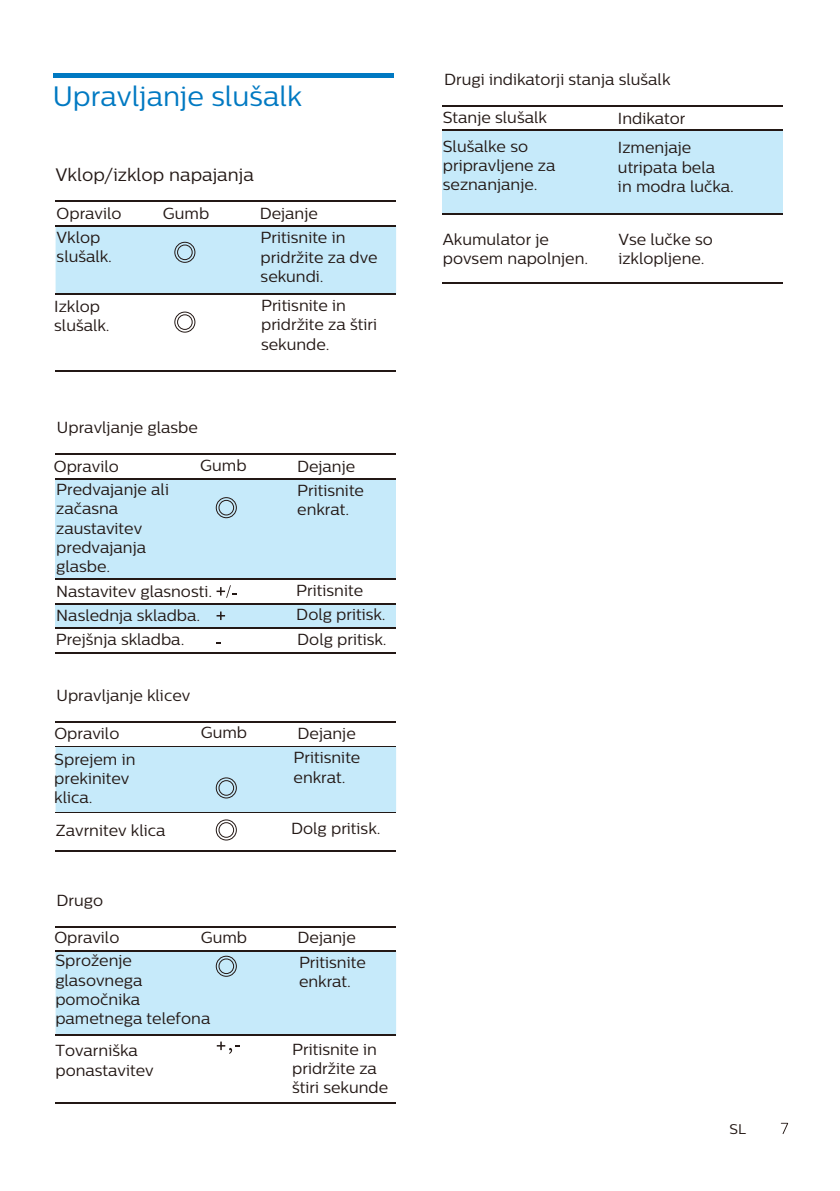
<style>
.page{position:relative;width:840px;height:1191px;background:#fff}
.page>*{position:absolute;margin:0;border:0;box-sizing:border-box;transform-origin:0 0}
.t1{font:28px "Centrale Sans";color:#0079c2}
.t2{font:18px "Centrale Sans";color:#231815}
.t3{font:16px/19.2px "Centrale Sans";color:#231815}
.t4{font:14px "Centrale Sans";color:#231815}
</style>
<div class="page">
<svg style="left:780px;top:1122px;width:7px;height:12px"></svg>
<div style="left:607px;top:130px;width:175px;height:84px;background:#c6eafa"></div>
<div style="left:442px;top:130px;width:165px;height:84px;background:#c6eafa"></div>
<hr style="left:442px;top:105px;width:165px;height:1px;background:#231815">
<hr style="left:607px;top:105px;width:175px;height:1px;background:#231815">
<hr style="left:442px;top:130px;width:165px;height:1px;background:#231815">
<hr style="left:607px;top:130px;width:175px;height:1px;background:#231815">
<hr style="left:442px;top:213px;width:165px;height:1px;background:#231815">
<hr style="left:607px;top:213px;width:175px;height:1px;background:#231815">
<hr style="left:442px;top:282px;width:165px;height:1px;background:#231815">
<hr style="left:607px;top:282px;width:175px;height:1px;background:#231815">
<div style="left:56px;top:226px;width:340px;height:67px;background:#c6eafa"></div>
<hr style="left:56px;top:201px;width:96px;height:1px;background:#231815">
<hr style="left:152px;top:201px;width:91px;height:1px;background:#231815">
<hr style="left:243px;top:201px;width:153px;height:1px;background:#231815">
<hr style="left:56px;top:225px;width:96px;height:1px;background:#231815">
<hr style="left:152px;top:225px;width:91px;height:1px;background:#231815">
<hr style="left:243px;top:225px;width:153px;height:1px;background:#231815">
<hr style="left:56px;top:293px;width:96px;height:1px;background:#231815">
<hr style="left:152px;top:293px;width:91px;height:1px;background:#231815">
<hr style="left:243px;top:293px;width:153px;height:1px;background:#231815">
<hr style="left:56px;top:370px;width:96px;height:1px;background:#231815">
<hr style="left:152px;top:370px;width:91px;height:1px;background:#231815">
<hr style="left:243px;top:370px;width:153px;height:1px;background:#231815">
<div style="left:286px;top:603px;width:110px;height:25px;background:#c6eafa"></div>
<div style="left:189px;top:603px;width:97px;height:25px;background:#c6eafa"></div>
<div style="left:56px;top:603px;width:133px;height:25px;background:#c6eafa"></div>
<div style="left:286px;top:479px;width:110px;height:101px;background:#c6eafa"></div>
<div style="left:189px;top:479px;width:97px;height:101px;background:#c6eafa"></div>
<div style="left:56px;top:479px;width:133px;height:101px;background:#c6eafa"></div>
<hr style="left:56px;top:454px;width:133px;height:1px;background:#231815">
<hr style="left:189px;top:454px;width:97px;height:1px;background:#231815">
<hr style="left:286px;top:454px;width:110px;height:1px;background:#231815">
<hr style="left:56px;top:478px;width:133px;height:1px;background:#231815">
<hr style="left:189px;top:478px;width:97px;height:1px;background:#231815">
<hr style="left:286px;top:478px;width:110px;height:1px;background:#231815">
<hr style="left:56px;top:579px;width:133px;height:1px;background:#231815">
<hr style="left:189px;top:579px;width:97px;height:1px;background:#231815">
<hr style="left:286px;top:579px;width:110px;height:1px;background:#231815">
<hr style="left:56px;top:603px;width:133px;height:1px;background:#231815">
<hr style="left:189px;top:603px;width:97px;height:1px;background:#231815">
<hr style="left:286px;top:603px;width:110px;height:1px;background:#231815">
<hr style="left:56px;top:627px;width:133px;height:1px;background:#231815">
<hr style="left:189px;top:627px;width:97px;height:1px;background:#231815">
<hr style="left:286px;top:627px;width:110px;height:1px;background:#231815">
<hr style="left:56px;top:652px;width:133px;height:1px;background:#231815">
<hr style="left:189px;top:652px;width:97px;height:1px;background:#231815">
<hr style="left:286px;top:652px;width:110px;height:1px;background:#231815">
<svg style="left:216px;top:585px;width:20px;height:13px"></svg>
<svg style="left:216px;top:611px;width:9px;height:9px"></svg>
<div style="left:56px;top:747px;width:340px;height:65px;background:#c6eafa"></div>
<hr style="left:56px;top:722px;width:108px;height:1px;background:#231815">
<hr style="left:164px;top:722px;width:114px;height:1px;background:#231815">
<hr style="left:278px;top:722px;width:118px;height:1px;background:#231815">
<hr style="left:56px;top:746px;width:108px;height:1px;background:#231815">
<hr style="left:164px;top:746px;width:114px;height:1px;background:#231815">
<hr style="left:278px;top:746px;width:118px;height:1px;background:#231815">
<hr style="left:56px;top:812px;width:108px;height:1px;background:#231815">
<hr style="left:164px;top:812px;width:114px;height:1px;background:#231815">
<hr style="left:278px;top:812px;width:118px;height:1px;background:#231815">
<hr style="left:56px;top:850px;width:108px;height:1px;background:#231815">
<hr style="left:164px;top:850px;width:114px;height:1px;background:#231815">
<hr style="left:278px;top:850px;width:118px;height:1px;background:#231815">
<hr style="left:53px;top:73px;width:340px;height:4px;background:#0079c2">
<div style="left:174px;top:242px;width:21px;height:21px;border:1px solid #231815;border-radius:50%"></div>
<div style="left:177px;top:244px;width:15px;height:16px;border:1px solid #231815;border-radius:50%"></div>
<div style="left:174px;top:311px;width:21px;height:22px;border:1px solid #231815;border-radius:50%"></div>
<div style="left:177px;top:314px;width:15px;height:16px;border:1px solid #231815;border-radius:50%"></div>
<div style="left:216px;top:497px;width:21px;height:21px;border:1px solid #231815;border-radius:50%"></div>
<div style="left:218px;top:500px;width:16px;height:15px;border:1px solid #231815;border-radius:50%"></div>
<div style="left:216px;top:777px;width:21px;height:21px;border:1px solid #231815;border-radius:50%"></div>
<div style="left:218px;top:780px;width:16px;height:15px;border:1px solid #231815;border-radius:50%"></div>
<div style="left:216px;top:819px;width:21px;height:21px;border:1px solid #231815;border-radius:50%"></div>
<div style="left:218px;top:822px;width:16px;height:15px;border:1px solid #231815;border-radius:50%"></div>
<div style="left:56px;top:951px;width:340px;height:83px;background:#c6eafa"></div>
<hr style="left:56px;top:926px;width:108px;height:1px;background:#231815">
<hr style="left:164px;top:926px;width:114px;height:1px;background:#231815">
<hr style="left:278px;top:926px;width:118px;height:1px;background:#231815">
<hr style="left:56px;top:950px;width:108px;height:1px;background:#231815">
<hr style="left:164px;top:950px;width:114px;height:1px;background:#231815">
<hr style="left:278px;top:950px;width:118px;height:1px;background:#231815">
<hr style="left:56px;top:1034px;width:108px;height:1px;background:#231815">
<hr style="left:164px;top:1034px;width:114px;height:1px;background:#231815">
<hr style="left:278px;top:1034px;width:118px;height:1px;background:#231815">
<hr style="left:56px;top:1102px;width:108px;height:1px;background:#231815">
<hr style="left:164px;top:1102px;width:114px;height:1px;background:#231815">
<hr style="left:278px;top:1102px;width:118px;height:1px;background:#231815">
<div style="left:216px;top:955px;width:21px;height:21px;border:1px solid #231815;border-radius:50%"></div>
<div style="left:218px;top:958px;width:16px;height:16px;border:1px solid #231815;border-radius:50%"></div>
<svg style="left:217px;top:1041px;width:23px;height:12px"></svg>
<h1 class="t1" style="left:53px;top:80px;width:250px">Upravljanje slušalk</h1>
<p class="t2" style="left:56px;top:164px;width:200px">Vklop/izklop napajanja</p>
<p class="t3" style="left:57px;top:203px;width:66px">Opravilo</p>
<p class="t3" style="left:163px;top:203px;width:48px">Gumb</p>
<p class="t3" style="left:259px;top:203px;width:60px">Dejanje</p>
<p class="t3" style="left:57px;top:227px;width:57px">Vklop slušalk.</p>
<p class="t3" style="left:54px;top:296px;width:57px">Izklop slušalk.</p>
<p class="t3" style="left:57px;top:417px;width:142px">Upravljanje glasbe</p>
<p class="t3" style="left:260px;top:228px;width:119px">Pritisnite in pridržite za dve sekundi.</p>
<p class="t3" style="left:261px;top:296px;width:117px">Pritisnite in pridržite za štiri sekunde.</p>
<p class="t3" style="left:54px;top:456px;width:66px">Opravilo</p>
<p class="t3" style="left:200px;top:456px;width:48px">Gumb</p>
<p class="t3" style="left:297px;top:456px;width:60px">Dejanje</p>
<p class="t3" style="left:56px;top:480px;width:114px">Predvajanje ali začasna zaustavitev predvajanja glasbe.</p>
<p class="t3" style="left:297px;top:480px;width:68px">Pritisnite enkrat.</p>
<p class="t3" style="left:56px;top:605px;width:145px">Naslednja skladba.</p>
<p class="t3" style="left:296px;top:604px;width:91px">Dolg pritisk.</p>
<p class="t3" style="left:296px;top:581px;width:68px">Pritisnite enkrat.</p>
<p class="t3" style="left:56px;top:581px;width:157px">Nastavitev glasnosti.</p>
<p class="t3" style="left:56px;top:630px;width:130px">Prejšnja skladba.</p>
<p class="t3" style="left:56px;top:685px;width:135px">Upravljanje klicev</p>
<p class="t3" style="left:297px;top:630px;width:91px">Dolg pritisk.</p>
<p class="t3" style="left:54px;top:723px;width:66px">Opravilo</p>
<p class="t3" style="left:200px;top:723px;width:48px">Gumb</p>
<p class="t3" style="left:297px;top:723px;width:60px">Dejanje</p>
<p class="t3" style="left:54px;top:749px;width:83px">Sprejem in prekinitev klica.</p>
<p class="t3" style="left:293px;top:748px;width:68px">Pritisnite enkrat.</p>
<p class="t3" style="left:56px;top:820px;width:111px">Zavrnitev klica</p>
<p class="t3" style="left:56px;top:890px;width:48px">Drugo</p>
<p class="t3" style="left:291px;top:818px;width:91px">Dolg pritisk.</p>
<p class="t3" style="left:54px;top:927px;width:66px">Opravilo</p>
<p class="t3" style="left:200px;top:927px;width:48px">Gumb</p>
<p class="t3" style="left:297px;top:928px;width:60px">Dejanje</p>
<p class="t3" style="left:55px;top:950px;width:156px">Sproženje glasovnega pomočnika pametnega telefona</p>
<p class="t3" style="left:55px;top:1041px;width:100px">Tovarniška ponastavitev</p>
<p class="t3" style="left:299px;top:952px;width:68px">Pritisnite enkrat.</p>
<p class="t3" style="left:292px;top:1039px;width:97px">Pritisnite in pridržite za štiri sekunde</p>
<p class="t3" style="left:444px;top:70px;width:227px">Drugi indikatorji stanja slušalk</p>
<p class="t3" style="left:442px;top:107px;width:105px">Stanje slušalk</p>
<p class="t3" style="left:617px;top:108px;width:69px">Indikator</p>
<p class="t3" style="left:442px;top:136px;width:114px">Slušalke so pripravljene za seznanjanje.</p>
<p class="t3" style="left:617px;top:138px;width:117px">Izmenjaje utripata bela<br>in modra lučka.</p>
<p class="t3" style="left:442px;top:229px;width:147px">Akumulator je povsem napolnjen.</p>
<p class="t3" style="left:618px;top:229px;width:96px">Vse lučke so izklopljene.</p>
<p class="t4" style="left:729px;top:1121px;width:18px">SL</p>
</div>
